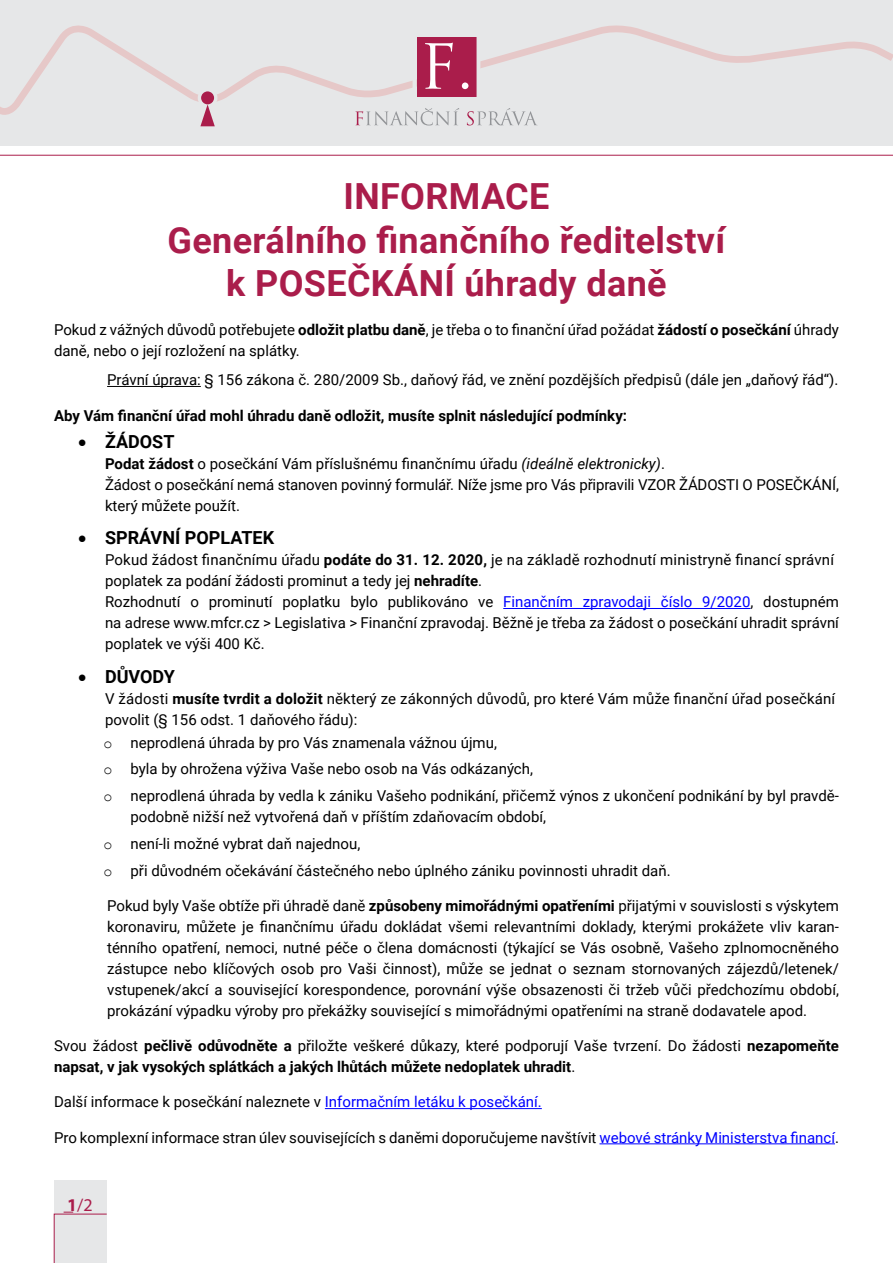
<style>
.page{position:relative;width:893px;height:1263px;background:#fff}
.page>*{position:absolute;margin:0;border:0;box-sizing:border-box;transform-origin:0 0}
.t1{font:700 36px/43.2px "Roboto";letter-spacing:.01em;color:#aa1d4b;text-align:center}
.t2{font:700 18px "Roboto";color:#000}
.t3{font:18px "Myriad Pro";color:#aa1d4b}
.t4{font:15px/21px "Roboto";color:#000}
.t5{font:700 15px/21px "Roboto";color:#000}
.s1{font-weight:700}
.s2{font-style:italic}
.s3{color:#00f}
.s4{font-family:"Courier New"}
.s5{font-weight:400}
</style>
<div class="page">
<div style="left:0;top:0;width:893px;height:146px;background:#e6e7e8"></div>
<svg style="left:0;top:25px;width:893px;height:90px"></svg>
<svg style="left:355px;top:31px;width:183px;height:94px"></svg>
<svg style="left:199px;top:90px;width:17px;height:16px"></svg>
<div style="left:198px;top:88px;width:19px;height:20px;border:3px solid #e6e7e8;border-radius:50%"></div>
<svg style="left:200px;top:104px;width:15px;height:22px"></svg>
<hr style="left:0;top:155px;width:893px;height:1px;background:#aa1d4b">
<div style="left:54px;top:1180px;width:53px;height:83px;background:#e6e7e8"></div>
<svg style="left:54px;top:1212px;width:53px;height:51px"></svg>
<hr style="left:107px;top:386px;width:94px;height:1px;background:#000">
<hr style="left:503px;top:608px;width:247px;height:1px;background:#00f">
<hr style="left:325px;top:1108px;width:217px;height:1px;background:#00f">
<hr style="left:599px;top:1143px;width:236px;height:1px;background:#00f">
<h1 class="t1" style="left:168px;top:174px;width:559px">INFORMACE<br>Generálního finančního ředitelství k POSEČKÁNÍ úhrady daně</h1>
<p class="t4" style="left:54px;top:318px;width:786px">Pokud z vážných důvodů potřebujete <span class="s1">odložit platbu daně</span>, je třeba o to finanční úřad požádat <span class="s1">žádostí o posečkání</span> úhrady daně, nebo o její rozložení na splátky.</p>
<p class="t4" style="left:107px;top:369px;width:733px">Právní úprava: § 156 zákona č. 280/2009 Sb., daňový řád, ve znění pozdějších předpisů (dále jen „daňový řád“).</p>
<p class="t5" style="left:54px;top:404px;width:575px">Aby Vám finanční úřad mohl úhradu daně odložit, musíte splnit následující podmínky:</p>
<p class="t2" style="left:78px;top:429px;width:98px">• ŽÁDOST</p>
<p class="t4" style="left:105px;top:452px;width:735px"><span class="s1">Podat žádost</span> o posečkání Vám příslušnému finančnímu úřadu <span class="s2">(ideálně elektronicky)</span>.<br>Žádost o posečkání nemá stanoven povinný formulář. Níže jsme pro Vás připravili VZOR ŽÁDOSTI O POSEČKÁNÍ, který můžete použít.</p>
<p class="t2" style="left:78px;top:525px;width:198px">• SPRÁVNÍ POPLATEK</p>
<p class="t4" style="left:105px;top:549px;width:735px">Pokud žádost finančnímu úřadu <span class="s1">podáte do 31. 12. 2020,</span> je na základě rozhodnutí ministryně financí správní poplatek za podání žádosti prominut a tedy jej <span class="s1">nehradíte</span>.<br>Rozhodnutí o prominutí poplatku bylo publikováno ve <span class="s3">Finančním zpravodaji číslo 9/2020</span>, dostupném na adrese www.mfcr.cz &gt; Legislativa &gt; Finanční zpravodaj. Běžně je třeba za žádost o posečkání uhradit správní poplatek ve výši 400 Kč.</p>
<p class="t2" style="left:78px;top:664px;width:99px">• DŮVODY</p>
<p class="t4" style="left:105px;top:688px;width:732px">V žádosti <span class="s1">musíte tvrdit a doložit</span> některý ze zákonných důvodů, pro které Vám může finanční úřad posečkání povolit (§ 156 odst. 1 daňového řádu):</p>
<p class="t4" style="left:104px;top:728px;width:737px;line-height:26.7px"><span class="s4">o</span> neprodlená úhrada by pro Vás znamenala vážnou újmu,<br><span class="s4">o</span> byla by ohrožena výživa Vaše nebo osob na Vás odkázaných,<br><span class="s4">o</span> neprodlená úhrada by vedla k zániku Vašeho podnikání, přičemž výnos z ukončení podnikání by byl pravdě-</p>
<p class="t4" style="left:104px;top:803px;width:569px;line-height:26.7px;text-indent:27px">podobně nižší než vytvořená daň v příštím zdaňovacím období,<br><span class="s4">o</span> není-li možné vybrat daň najednou,<br><span class="s4">o</span> při důvodném očekávání částečného nebo úplného zániku povinnosti uhradit daň.</p>
<p class="t4" style="left:107px;top:894px;width:733px;text-align:justify">Pokud byly Vaše obtíže při úhradě daně <span class="s1">způsobeny mimořádnými opatřeními</span> přijatými v souvislosti s výskytem koronaviru, můžete je finančnímu úřadu dokládat všemi relevantními doklady, kterými prokážete vliv karan&shy;ténního opatření, nemoci, nutné péče o člena domácnosti (týkající se Vás osobně, Vašeho zplnomocněného zástupce nebo klíčových osob pro Vaši činnost), může se jednat o seznam stornovaných zájezdů/letenek/ vstupenek/akcí a související korespondence, porovnání výše obsazenosti či tržeb vůči předchozímu období, prokázání výpadku výroby pro překážky související s mimořádnými opatřeními na straně dodavatele apod.</p>
<p class="t5" style="left:54px;top:1035px;width:786px"><span class="s5">Svou žádost</span> pečlivě odůvodněte a <span class="s5">přiložte veškeré důkazy, které podporují Vaše tvrzení. Do žádosti</span> nezapomeňte napsat, v jak vysokých splátkách a jakých lhůtách můžete nedoplatek uhradit<span class="s5">.</span></p>
<p class="t4" style="left:54px;top:1091px;width:489px">Další informace k posečkání naleznete v <span class="s3">Informačním letáku k posečkání.</span></p>
<p class="t4" style="left:54px;top:1126px;width:786px">Pro komplexní informace stran úlev souvisejících s daněmi doporučujeme navštívit <span class="s3">webové stránky Ministerstva financí</span>.</p>
<p class="t3" style="left:67px;top:1193px;width:27px"><span class="s1">1</span>/2</p>
</div>
